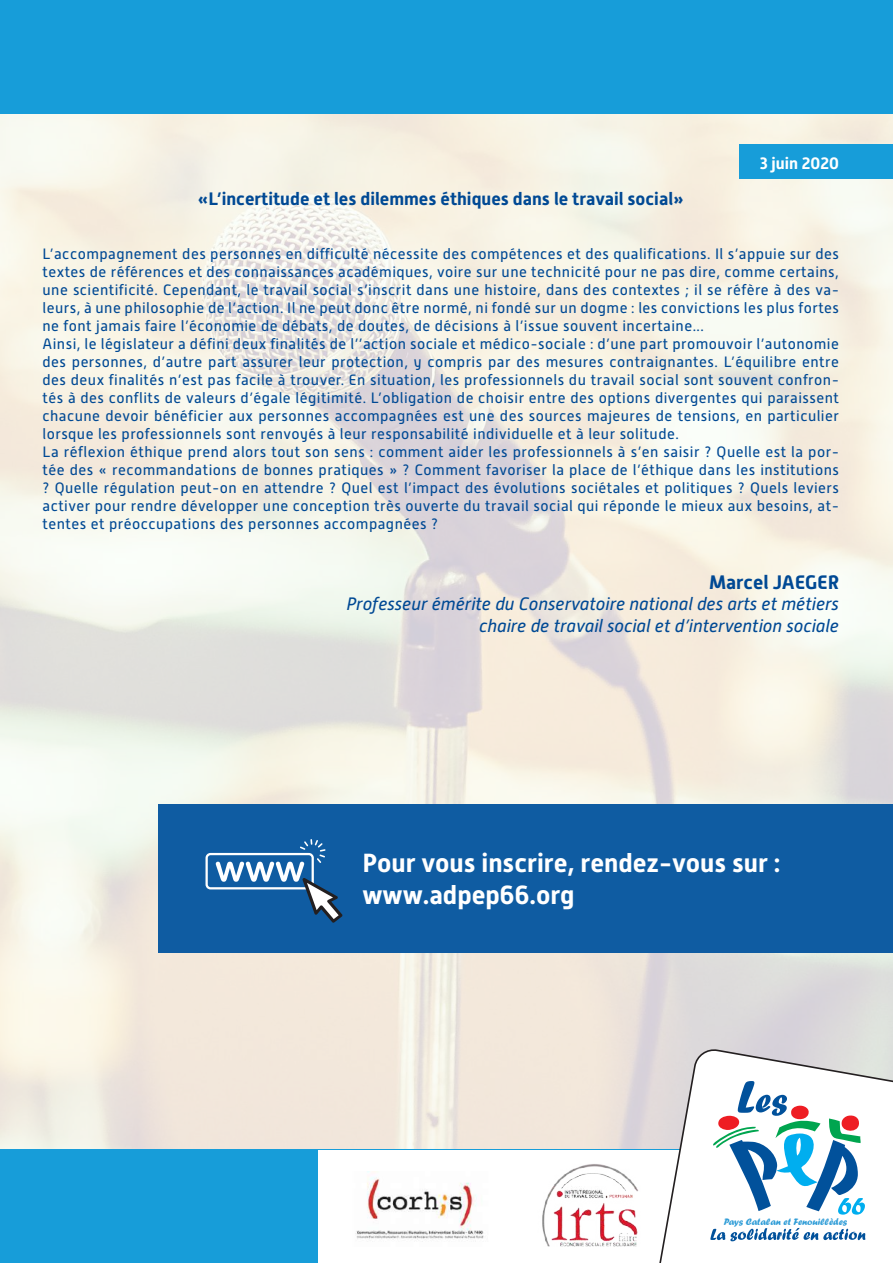
<style>
.page{position:relative;width:893px;height:1263px;background:#fff}
.page>*{position:absolute;margin:0;border:0;box-sizing:border-box;transform-origin:0 0}
.t1{font:700 26.25px/31.3px "Alwyn New";color:#fff}
.t2{font:700 19.5px "Alwyn New";color:#004994}
.t3{font:italic 18px/21.6px "Alwyn New";color:#004994;text-align:right}
.t4{font:700 18px "Alwyn New";color:#004994}
.t5{font:700 16.5px "Alwyn New";color:#fff}
.t6{font:15px/18px "Alwyn New";letter-spacing:.03em;color:#004994}
.t7{font:9.75px "Forte";color:#309dd7}
</style>
<div class="page">
<img style="left:0;top:0;width:893px;height:1150px">
<div style="left:0;top:1px;width:893px;height:113px;background:#179dd9"></div>
<div style="left:0;top:1150px;width:893px;height:113px;background:#179dd9"></div>
<div style="left:739px;top:144px;width:153px;height:35px;background:#179dd9"></div>
<div style="left:158px;top:804px;width:735px;height:148px;background:#0f5ca2"></div>
<div style="left:205px;top:853px;width:109px;height:36px;border:2px solid #fff;border-radius:4px"></div>
<svg style="left:216px;top:839px;width:127px;height:84px"></svg>
<div style="left:319px;top:1150px;width:574px;height:112px;background:#fff"></div>
<img style="left:542px;top:1164px;width:97px;height:83px">
<img style="left:355px;top:1171px;width:129px;height:71px">
<svg style="left:652px;top:1048px;width:241px;height:215px"></svg>
<svg style="left:710px;top:1228px;width:155px;height:13px"></svg>
<svg style="left:713px;top:1081px;width:152px;height:133px"></svg>
<p class="t5" style="left:760px;top:153px;width:80px">3 juin 2020</p>
<p class="t4" style="left:197px;top:188px;width:488px">«L’incertitude et les dilemmes éthiques dans le travail social»</p>
<p class="t6" style="left:43px;top:245px;width:798px">L’accompagnement des personnes en difficulté nécessite des compétences et des qualifications. Il s’appuie sur des textes de références et des connaissances académiques, voire sur une technicité pour ne pas dire, comme certains, une scientificité. Cependant, le travail social s’inscrit dans une histoire, dans des contextes ; il se réfère à des va&shy;leurs, à une philosophie de l’action. Il ne peut donc être normé, ni fondé sur un dogme : les convictions les plus fortes ne font jamais faire l’économie de débats, de doutes, de décisions à l’issue souvent incertaine...<br>Ainsi, le législateur a défini deux finalités de l’’action sociale et médico-sociale : d’une part promouvoir l’autonomie des personnes, d’autre part assurer leur protection, y compris par des mesures contraignantes. L’équilibre entre des deux finalités n’est pas facile à trouver. En situation, les professionnels du travail social sont souvent confron&shy;tés à des conflits de valeurs d’égale légitimité. L’obligation de choisir entre des options divergentes qui paraissent chacune devoir bénéficier aux personnes accompagnées est une des sources majeures de tensions, en particulier lorsque les professionnels sont renvoyés à leur responsabilité individuelle et à leur solitude.<br>La réflexion éthique prend alors tout son sens : comment aider les professionnels à s’en saisir ? Quelle est la por&shy;tée des « recommandations de bonnes pratiques » ? Comment favoriser la place de l’éthique dans les institutions ? Quelle régulation peut-on en attendre ? Quel est l’impact des évolutions sociétales et politiques ? Quels leviers activer pour rendre développer une conception très ouverte du travail social qui réponde le mieux aux besoins, at&shy;tentes et préoccupations des personnes accompagnées ?</p>
<h2 class="t2" style="left:709px;top:571px;width:131px">Marcel JAEGER</h2>
<p class="t3" style="left:346px;top:593px;width:494px">Professeur émérite du Conservatoire national des arts et métiers chaire de travail social et d’intervention sociale</p>
<h1 class="t1" style="left:362px;top:848px;width:419px">Pour vous inscrire, rendez-vous sur : www.adpep66.org</h1>
<p class="t7" style="left:724px;top:1216px;width:125px">Pays Catalan et Fenouillèdes</p>
</div>
